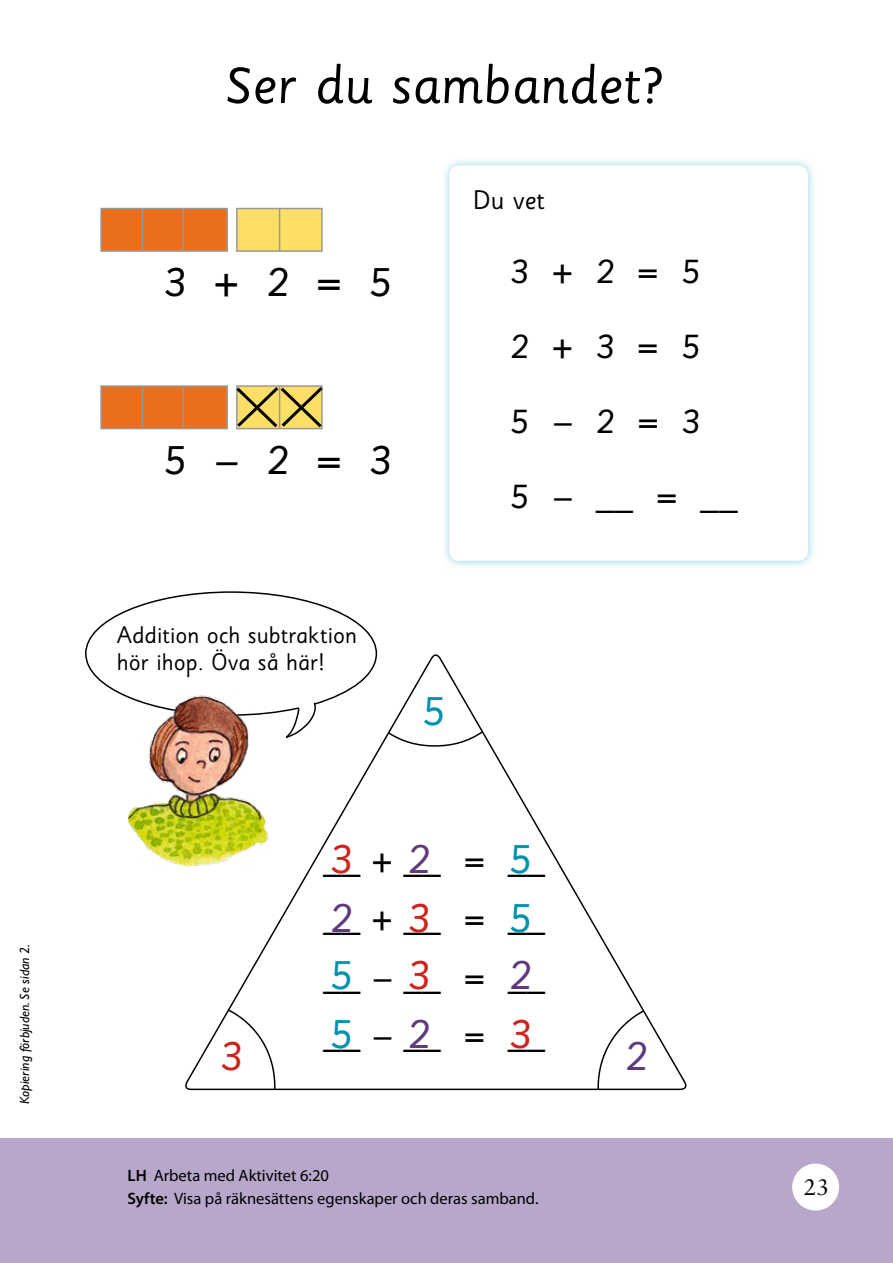
<style>
.page{position:relative;width:893px;height:1263px;background:#fff}
.page>*{position:absolute;margin:0;border:0;box-sizing:border-box;transform-origin:0 0}
.t1{font:57px "Sassoon Primary";color:#000}
.t2{font:45px "Sassoon Primary";color:#000}
.t3{font:45px/58.5px "Sassoon Primary";color:#0092af;text-align:justify}
.t4{font:45px/58.5px "Sassoon Primary";color:#5d3a7d;text-align:justify}
.t5{font:45px "Sassoon Primary";color:#cf231d}
.t6{font:37.5px/75px "Sassoon Primary";color:#000}
.t7{font:27px "Sassoon Sans Std";color:#000}
.t8{font:24px/27px "Sassoon Sans Std";color:#000}
.t9{font:22.5px "Sabon LT Std";color:#000}
.t10{font:16.5px/22.5px "Myriad Pro";color:#000}
.t11{font:italic 13.5px "Gill Sans MT Schlbk";color:#000}
.s1{color:#cf231d}
.s2{color:#5d3a7d}
.s3{font-weight:600}
</style>
<div class="page">
<svg style="left:444px;top:160px;width:370px;height:407px"></svg>
<div style="left:451px;top:167px;width:355px;height:392px;background:#fff;border-radius:9px"></div>
<div style="left:449px;top:165px;width:359px;height:396px;border:3px solid #fff;border-radius:9px"></div>
<div style="left:100px;top:208px;width:128px;height:44px;background:#ea6e1b;border:2px solid #989898"></div>
<hr style="left:142px;top:208px;width:1px;height:43px;background:#989898">
<hr style="left:183px;top:208px;width:1px;height:43px;background:#989898">
<div style="left:100px;top:385px;width:128px;height:44px;background:#ea6e1b;border:2px solid #989898"></div>
<hr style="left:142px;top:386px;width:1px;height:43px;background:#989898">
<hr style="left:183px;top:386px;width:1px;height:43px;background:#989898">
<div style="left:236px;top:208px;width:87px;height:44px;background:#fedf65;border:2px solid #989898"></div>
<hr style="left:279px;top:208px;width:1px;height:43px;background:#989898">
<svg style="left:236px;top:385px;width:87px;height:45px;background:#c9b35e"></svg>
<svg style="left:185px;top:654px;width:502px;height:437px"></svg>
<svg style="left:226px;top:1008px;width:50px;height:83px"></svg>
<div style="left:0;top:1138px;width:893px;height:125px;background:#b8a7ca"></div>
<div style="left:792px;top:1163px;width:47px;height:47px;background:#fff;border-radius:50%"></div>
<svg style="left:85px;top:591px;width:293px;height:148px"></svg>
<img style="left:129px;top:690px;width:147px;height:176px">
<p class="t11" style="left:17px;top:1104px;width:162px;rotate:-90deg">Kopiering förbjuden. Se sidan 2.</p>
<p class="t1" style="left:225px;top:54px;width:438px">Ser du sambandet?</p>
<p class="t7" style="left:473px;top:184px;width:74px">Du vet</p>
<p class="t2" style="left:164px;top:258px;width:229px">3 + 2 = 5</p>
<p class="t6" style="left:510px;top:234px;width:229px">3 + 2 = 5<br>2 + 3 = 5<br>5 – 2 = 3<br>5 – __ = __</p>
<p class="t2" style="left:164px;top:435px;width:229px">5 – 2 = 3</p>
<p class="t8" style="left:117px;top:621px;width:242px">Addition och subtraktion hör ihop. Öva så här!</p>
<p class="t3" style="left:422px;top:682px;width:24px">5</p>
<p class="t3" style="left:330px;top:829px;width:24px"><span class="s1">3<br></span><span class="s2">2<br></span>5<br>5</p>
<p class="t4" style="left:408px;top:829px;width:24px">2<br><span class="s1">3<br>3<br></span>2</p>
<p class="t3" style="left:509px;top:829px;width:24px">5<br>5<br><span class="s2">2<br></span><span class="s1">3</span></p>
<p class="t6" style="left:323px;top:830px;width:224px;line-height:58.5px;text-align:justify">__ + __ = __ __ + __ = __ __ – __ = __ __ – __ = __</p>
<p class="t5" style="left:220px;top:1031px;width:24px">3</p>
<p class="t4" style="left:625px;top:1026px;width:24px">2</p>
<p class="t10" style="left:128px;top:1164px;width:412px"><span class="s3">LH</span> Arbeta med Aktivitet 6:20<br><span class="s3">Syfte:</span> Visa på räknesättens egenskaper och deras samband.</p>
<p class="t9" style="left:804px;top:1174px;width:27px">23</p>
</div>
